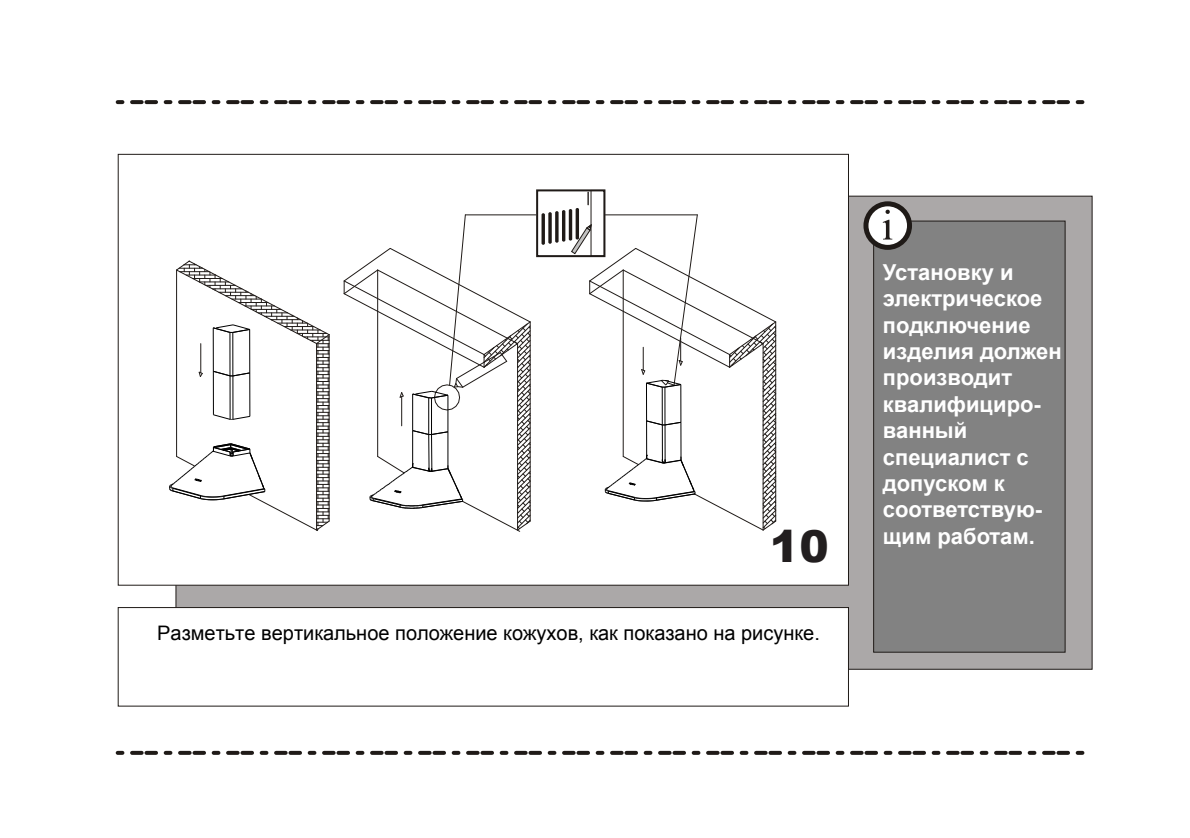
<style>
.page{position:relative;width:1190px;height:838px;background:#fff}
.page>*{position:absolute;margin:0;border:0;box-sizing:border-box;transform-origin:0 0}
.t1{font:900 44px "Arial";color:#221e1f}
.t2{font:700 22px/26.4px "Arial";color:#fff}
.t3{font:20px "Arial";color:#000}
</style>
<div class="page">
<div style="left:175px;top:196px;width:918px;height:474px;background:#aba8a8;border:1px solid #1f1a17"></div>
<div style="left:873px;top:221px;width:193px;height:432px;background:#828282;border:1px solid #1f1a17"></div>
<svg style="left:866px;top:204px;width:44px;height:43px"></svg>
<div style="left:863px;top:201px;width:49px;height:49px;border:5px solid #1f1a17;border-radius:50%"></div>
<svg style="left:883px;top:220px;width:9px;height:20px"></svg>
<svg style="left:886px;top:210px;width:4px;height:4px"></svg>
<div style="left:118px;top:154px;width:731px;height:432px;background:#fff;border:1px solid #1f1a17"></div>
<div style="left:118px;top:607px;width:731px;height:100px;background:#fff;border:1px solid #1f1a17"></div>
<svg style="left:118px;top:100px;width:967px;height:4px"></svg>
<svg style="left:118px;top:751px;width:967px;height:4px"></svg>
<div style="left:536px;top:189px;width:69px;height:68px;border:2px solid #1f1a17"></div>
<hr style="left:465px;top:214px;width:71px;height:1px;background:#1f1a17">
<svg style="left:343px;top:214px;width:189px;height:318px"></svg>
<svg style="left:169px;top:260px;width:161px;height:271px"></svg>
<svg style="left:542px;top:192px;width:235px;height:339px"></svg>
<h1 class="t1" style="left:770px;top:515px;width:60px">10</h1>
<p class="t3" style="left:157px;top:620px;width:664px">Разметьте вертикальное положение кожухов, как показано на рисунке.</p>
<p class="t2" style="left:883px;top:260px;width:180px">Установку и электрическое подключение изделия должен производит квалифициро&shy;ванный специалист с допуском к соответствую&shy;щим работам.</p>
</div>
